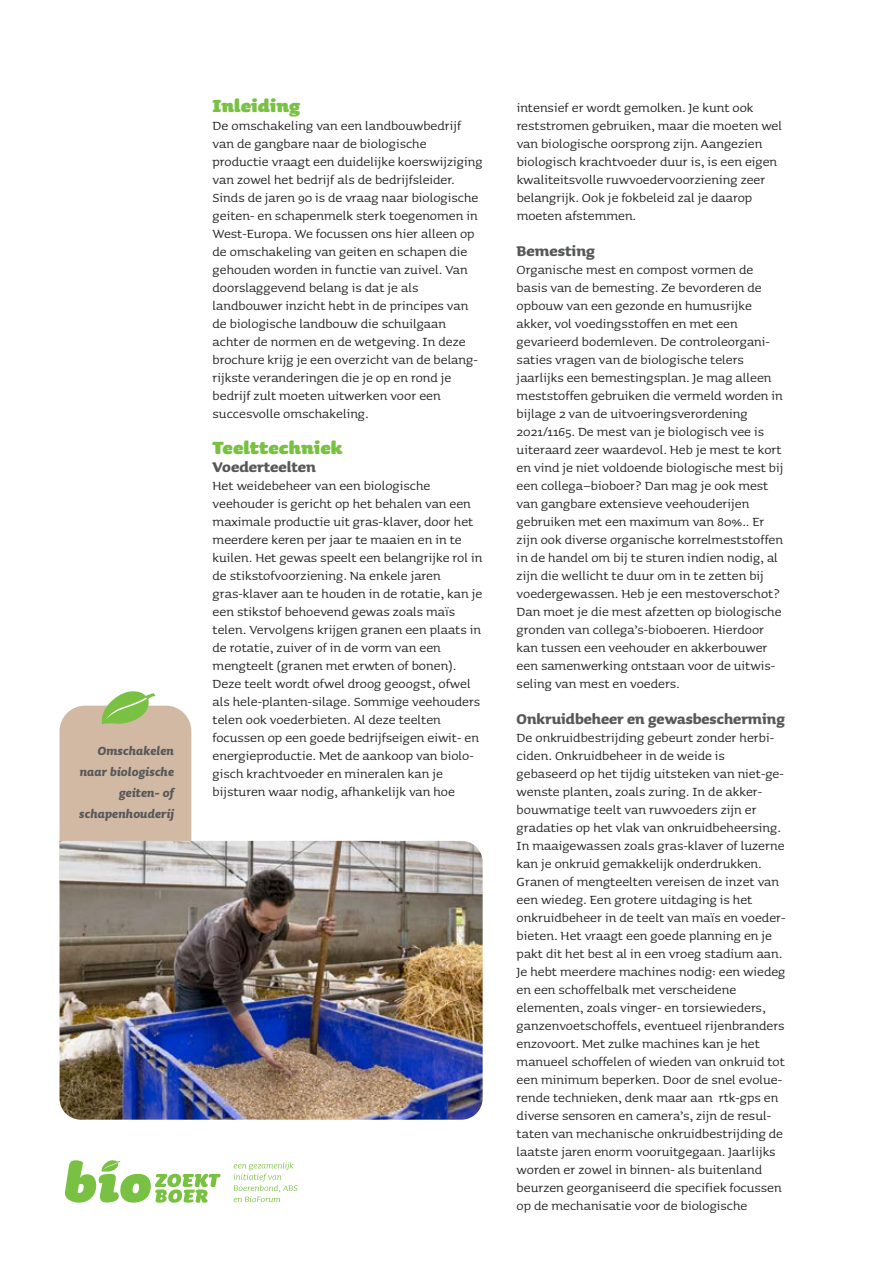
<style>
.page{position:relative;width:893px;height:1263px;background:#fff}
.page>*{position:absolute;margin:0;border:0;box-sizing:border-box;transform-origin:0 0}
.t1{font:900 21px "Sauna Pro";color:#79c142}
.t2{font:700 18px "Sauna Pro";color:#57585a}
.t3{font:15.75px/18px "Sauna Pro";color:#231f20}
.t4{font:italic 700 15px/21px "Sauna Pro";letter-spacing:.01em;color:#57585a;text-align:right;scale:.95 1}
</style>
<div class="page">
<div style="left:60px;top:706px;width:131px;height:198px;background:#d2b9a4;border-radius:26px"></div>
<img style="left:60px;top:841px;width:423px;height:279px">
<svg style="left:100px;top:691px;width:56px;height:33px"></svg>
<svg style="left:65px;top:1160px;width:156px;height:43px"></svg>
<svg style="left:234px;top:1162px;width:63px;height:40px"></svg>
<p class="t4" style="left:79px;top:740px;width:102px">Omschakelen naar biologische geiten- of schapenhouderij</p>
<h1 class="t1" style="left:213px;top:92px;width:89px">Inleiding</h1>
<p class="t3" style="left:213px;top:116px;width:271px">De omschakeling van een landbouwbedrijf van de gangbare naar de biologische productie vraagt een duidelijke koerswijziging van zowel het bedrijf als de bedrijfsleider.<br>Sinds de jaren 90 is de vraag naar biologische geiten- en schapenmelk sterk toegenomen in West-Europa. We focussen ons hier alleen op de omschakeling van geiten en schapen die gehouden worden in functie van zuivel. Van doorslaggevend belang is dat je als landbouwer inzicht hebt in de principes van de biologische landbouw die schuilgaan achter de normen en de wetgeving. In deze brochure krijg je een overzicht van de belang&shy;rijkste veranderingen die je op en rond je bedrijf zult moeten uitwerken voor een succesvolle omschakeling.</p>
<h1 class="t1" style="left:213px;top:434px;width:131px">Teelttechniek</h1>
<p class="t2" style="left:213px;top:456px;width:105px">Voederteelten</p>
<p class="t3" style="left:213px;top:476px;width:271px">Het weidebeheer van een biologische veehouder is gericht op het behalen van een maximale productie uit gras-klaver, door het meerdere keren per jaar te maaien en in te kuilen. Het gewas speelt een belangrijke rol in de stikstofvoorziening. Na enkele jaren gras-klaver aan te houden in de rotatie, kan je een stikstof behoevend gewas zoals maïs telen. Vervolgens krijgen granen een plaats in de rotatie, zuiver of in de vorm van een mengteelt (granen met erwten of bonen).<br>Deze teelt wordt ofwel droog geoogst, ofwel als hele-planten-silage. Sommige veehouders telen ook voederbieten. Al deze teelten focussen op een goede bedrijfseigen eiwit- en energieproductie. Met de aankoop van biolo&shy;gisch krachtvoeder en mineralen kan je bijsturen waar nodig, afhankelijk van hoe</p>
<p class="t3" style="left:517px;top:98px;width:267px">intensief er wordt gemolken. Je kunt ook reststromen gebruiken, maar die moeten wel van biologische oorsprong zijn. Aangezien biologisch krachtvoeder duur is, is een eigen kwaliteitsvolle ruwvoedervoorziening zeer belangrijk. Ook je fokbeleid zal je daarop moeten afstemmen.</p>
<p class="t2" style="left:517px;top:240px;width:80px">Bemesting</p>
<p class="t3" style="left:517px;top:260px;width:268px">Organische mest en compost vormen de basis van de bemesting. Ze bevorderen de opbouw van een gezonde en humusrijke akker, vol voedingsstoffen en met een gevarieerd bodemleven. De controleorgani&shy;saties vragen van de biologische telers jaarlijks een bemestingsplan. Je mag alleen meststoffen gebruiken die vermeld worden in bijlage 2 van de uitvoeringsverordening 2021/1165. De mest van je biologisch vee is uiteraard zeer waardevol. Heb je mest te kort en vind je niet voldoende biologische mest bij een collega–bioboer? Dan mag je ook mest van gangbare extensieve veehouderijen gebruiken met een maximum van 80%.. Er zijn ook diverse organische korrelmeststoffen in de handel om bij te sturen indien nodig, al zijn die wellicht te duur om in te zetten bij voedergewassen. Heb je een mestoverschot?<br>Dan moet je die mest afzetten op biologische gronden van collega’s-bioboeren. Hierdoor kan tussen een veehouder en akkerbouwer een samenwerking ontstaan voor de uitwis&shy;seling van mest en voeders.</p>
<p class="t2" style="left:517px;top:708px;width:270px">Onkruidbeheer en gewasbescherming</p>
<p class="t3" style="left:517px;top:728px;width:270px">De onkruidbestrijding gebeurt zonder herbi&shy;ciden. Onkruidbeheer in de weide is gebaseerd op het tijdig uitsteken van niet-ge&shy;wenste planten, zoals zuring. In de akker&shy;bouwmatige teelt van ruwvoeders zijn er gradaties op het vlak van onkruidbeheersing.<br>In maaigewassen zoals gras-klaver of luzerne kan je onkruid gemakkelijk onderdrukken.<br>Granen of mengteelten vereisen de inzet van een wiedeg. Een grotere uitdaging is het onkruidbeheer in de teelt van maïs en voeder&shy;bieten. Het vraagt een goede planning en je pakt dit het best al in een vroeg stadium aan.<br>Je hebt meerdere machines nodig: een wiedeg en een schoffelbalk met verscheidene elementen, zoals vinger- en torsiewieders, ganzenvoetschoffels, eventueel rijenbranders enzovoort. Met zulke machines kan je het manueel schoffelen of wieden van onkruid tot een minimum beperken. Door de snel evolue&shy;rende technieken, denk maar aan rtk-gps en diverse sensoren en camera’s, zijn de resul&shy;taten van mechanische onkruidbestrijding de laatste jaren enorm vooruitgegaan. Jaarlijks worden er zowel in binnen- als buitenland beurzen georganiseerd die specifiek focussen op de mechanisatie voor de biologische</p>
</div>
